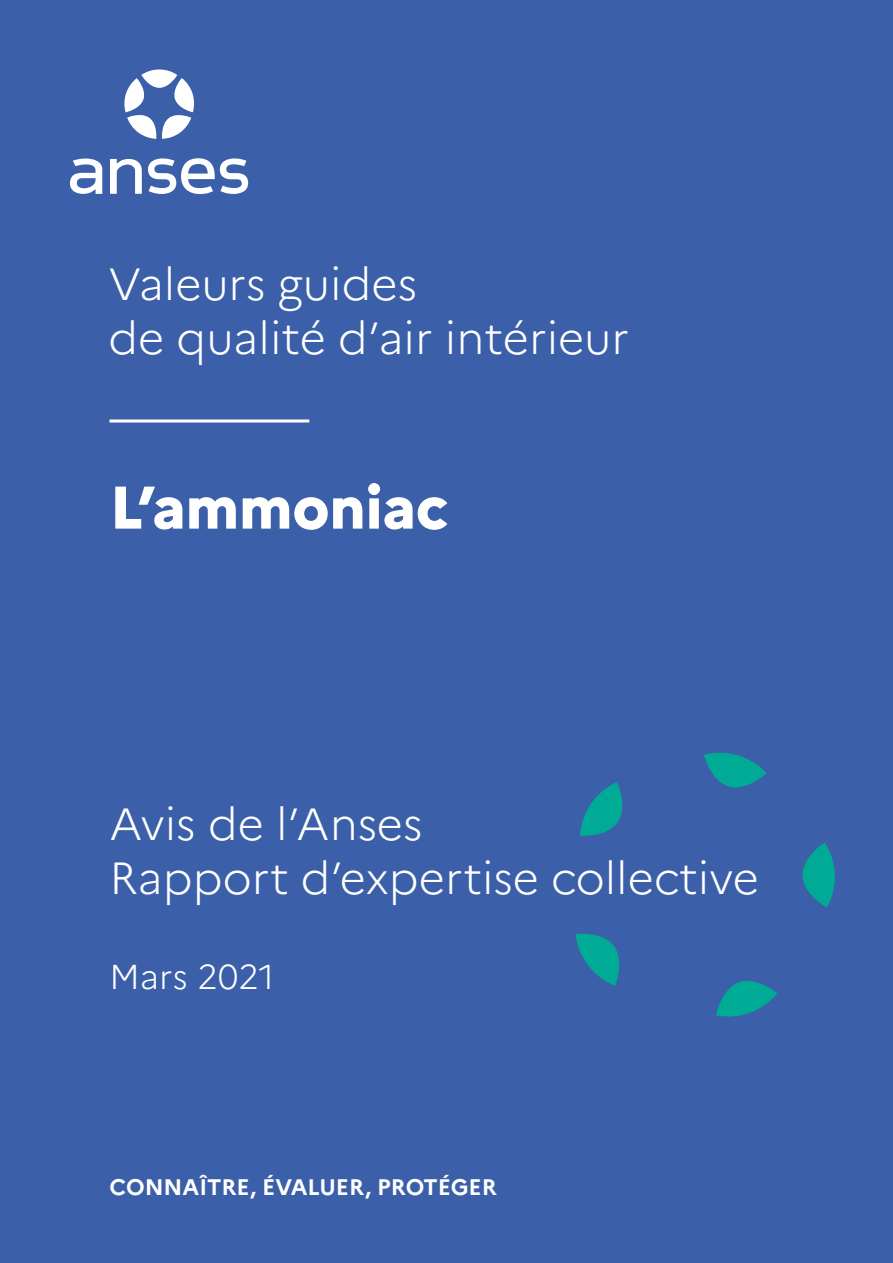
<style>
.page{position:relative;width:893px;height:1263px;background:#3b5fa9}
.page>*{position:absolute;margin:0;border:0;box-sizing:border-box;transform-origin:0 0}
.t1{font:800 60px "Marianne";letter-spacing:-.01em;color:#fff}
.t2{font:300 45px/54px "Marianne";color:#fff}
.t3{font:300 34.5px "Marianne";color:#fff}
.t4{font:700 22.5px "Marianne";color:#fff}
</style>
<div class="page">
<svg style="left:704px;top:752px;width:62px;height:36px"></svg>
<svg style="left:580px;top:782px;width:43px;height:54px"></svg>
<svg style="left:576px;top:933px;width:44px;height:53px"></svg>
<svg style="left:716px;top:981px;width:61px;height:36px"></svg>
<svg style="left:802px;top:842px;width:33px;height:65px"></svg>
<svg style="left:124px;top:69px;width:70px;height:70px"></svg>
<svg style="left:110px;top:159px;width:32px;height:35px"></svg>
<svg style="left:148px;top:158px;width:100px;height:36px"></svg>
<svg style="left:70px;top:159px;width:32px;height:35px"></svg>
<hr style="left:109px;top:419px;width:200px;height:3px;background:#fff">
<p class="t2" style="left:108px;top:253px;width:522px">Valeurs guides<br>de qualité d’air intérieur</p>
<h1 class="t1" style="left:109px;top:461px;width:340px">L’ammoniac</h1>
<p class="t2" style="left:109px;top:793px;width:651px">Avis de l’Anses<br>Rapport d’expertise collective</p>
<p class="t3" style="left:109px;top:950px;width:167px">Mars 2021</p>
<p class="t4" style="left:109px;top:1169px;width:389px">CONNAÎTRE, ÉVALUER, PROTÉGER</p>
</div>
